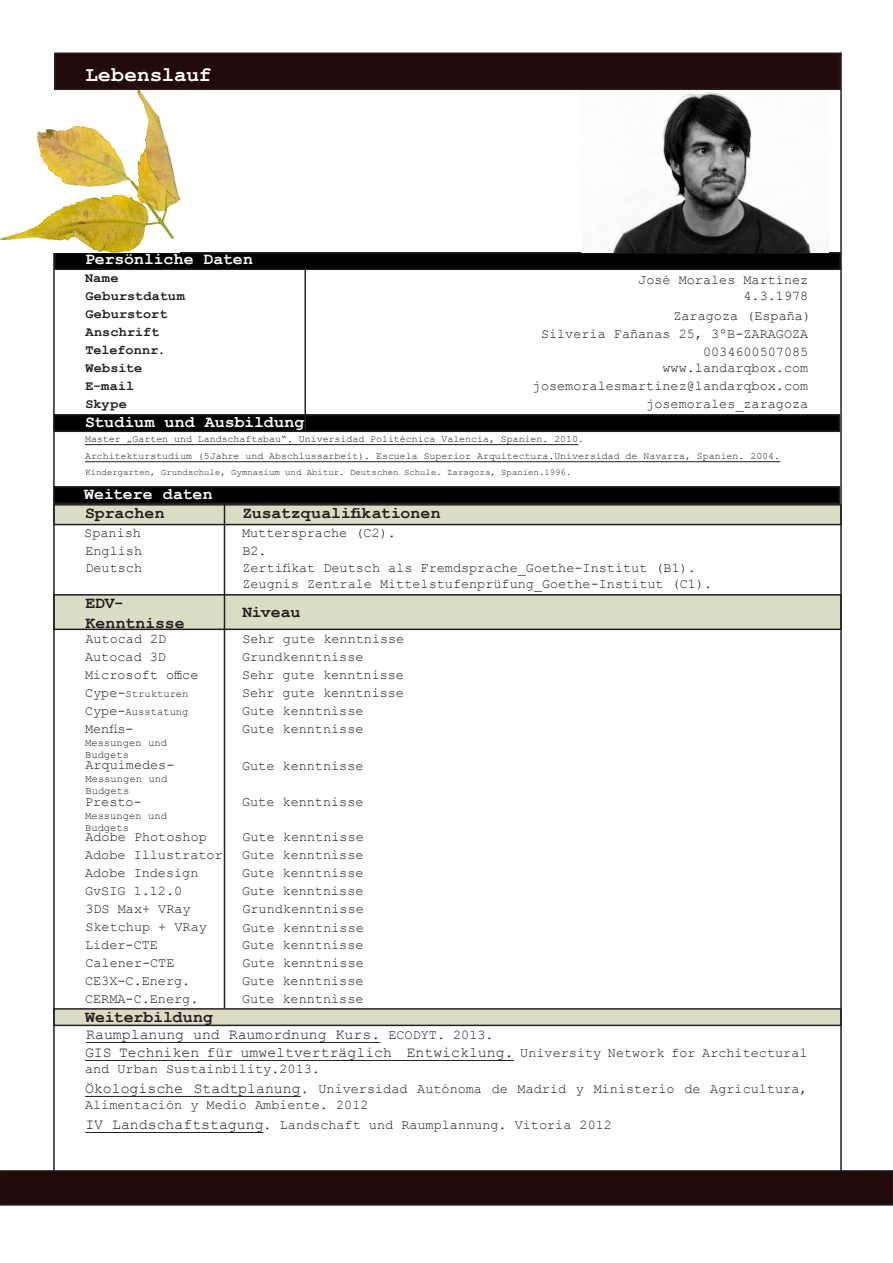
<style>
.page{position:relative;width:893px;height:1263px;background:#fff}
.page>*{position:absolute;margin:0;border:0;box-sizing:border-box;transform-origin:0 0}
.t1{font:700 21px "Courier New";letter-spacing:-.005em;color:#fcfcfc}
.t2{font:700 16.5px "Courier New";color:#231f20}
.t3{font:700 16.5px "Courier New";letter-spacing:.005em;color:#fcfcfc}
.t4{font:14.85px "Courier New";color:#231f20}
.t5{font:13.5px/16.2px "Courier New";color:#231f20}
.t6{font:700 13.5px "Courier New";letter-spacing:.015em;color:#231f20}
.t7{font:10.5px "Courier New";color:#231f20}
.t8{font:9.9px "Courier New";color:#231f20}
.t9{font:9px "Courier New";color:#231f20}
.s1{font-size:9px}
.s2{font-size:13.5px}
.s3{font-size:14.85px}
</style>
<div class="page">
<div style="left:54px;top:487px;width:785px;height:16px;background:#000"></div>
<div style="left:53px;top:486px;width:787px;height:18px;border:2px solid #231f20"></div>
<div style="left:55px;top:253px;width:785px;height:16px;background:#000"></div>
<div style="left:54px;top:252px;width:787px;height:18px;border:2px solid #231f20"></div>
<div style="left:55px;top:53px;width:785px;height:36px;background:#230b0a"></div>
<div style="left:54px;top:53px;width:787px;height:37px;border:2px solid #231f20"></div>
<div style="left:54px;top:505px;width:787px;height:20px;background:#dadcc4"></div>
<div style="left:53px;top:504px;width:789px;height:21px;border:2px solid #231f20"></div>
<div style="left:54px;top:415px;width:785px;height:16px;background:#000"></div>
<div style="left:53px;top:414px;width:787px;height:18px;border:2px solid #231f20"></div>
<div style="left:54px;top:595px;width:787px;height:34px;background:#dadcc4"></div>
<div style="left:53px;top:594px;width:789px;height:36px;border:2px solid #231f20"></div>
<div style="left:54px;top:1009px;width:787px;height:16px;background:#dadcc4"></div>
<div style="left:53px;top:1008px;width:789px;height:18px;border:2px solid #231f20"></div>
<hr style="left:53px;top:252px;width:2px;height:923px;background:#231f20">
<hr style="left:840px;top:53px;width:2px;height:1122px;background:#231f20">
<svg style="left:0;top:1170px;width:893px;height:35px;background:#220d0b"></svg>
<hr style="left:304px;top:270px;width:2px;height:162px;background:#231f20">
<hr style="left:224px;top:504px;width:1px;height:504px;background:#231f20">
<hr style="left:85px;top:444px;width:493px;height:1px;background:#231f20">
<hr style="left:85px;top:461px;width:695px;height:1px;background:#231f20">
<hr style="left:85px;top:1096px;width:216px;height:1px;background:#231f20">
<hr style="left:85px;top:1132px;width:179px;height:1px;background:#231f20">
<hr style="left:85px;top:1060px;width:429px;height:1px;background:#231f20">
<hr style="left:86px;top:1042px;width:294px;height:1px;background:#231f20">
<img style="left:612px;top:92px;width:199px;height:160px">
<img style="left:0;top:90px;width:180px;height:162px">
<p class="t1" style="left:85px;top:61px;width:128px">Lebenslauf</p>
<p class="t3" style="left:85px;top:249px;width:169px">Persönliche Daten</p>
<p class="t6" style="left:85px;top:288px;width:101px">Geburstdatum</p>
<p class="t6" style="left:85px;top:306px;width:84px">Geburstort</p>
<p class="t6" style="left:85px;top:324px;width:75px">Anschrift</p>
<p class="t6" style="left:85px;top:342px;width:82px">Telefonnr.</p>
<p class="t6" style="left:85px;top:360px;width:58px">Website</p>
<p class="t6" style="left:85px;top:378px;width:50px">E-mail</p>
<p class="t6" style="left:85px;top:396px;width:43px">Skype</p>
<p class="t3" style="left:85px;top:412px;width:221px">Studium und Ausbildung</p>
<p class="t6" style="left:85px;top:270px;width:35px">Name</p>
<p class="t5" style="left:638px;top:271px;width:172px">José Morales Martínez</p>
<p class="t5" style="left:743px;top:287px;width:66px">4.3.1978</p>
<p class="t5" style="left:673px;top:307px;width:139px">Zaragoza (España)</p>
<p class="t5" style="left:541px;top:325px;width:269px">Silveria Fañanas 25, 3ºB-ZARAGOZA</p>
<p class="t5" style="left:703px;top:343px;width:107px">0034600507085</p>
<p class="t5" style="left:662px;top:359px;width:147px">www.landarqbox.com</p>
<p class="t5" style="left:533px;top:377px;width:277px">josemoralesmartinez@landarqbox.com</p>
<p class="t5" style="left:646px;top:395px;width:164px">josemorales_zaragoza</p>
<p class="t8" style="left:85px;top:433px;width:500px">Master „Garten und Landschaftsbau“. Universidad Politécnica Valencia, Spanien. 2010<span class="s1">.</span></p>
<p class="t8" style="left:85px;top:450px;width:696px">Architekturstudium (5Jahre und Abschlussarbeit). Escuela Superior Arquitectura.Universidad de Navarra, Spanien. 2004.</p>
<p class="t9" style="left:85px;top:467px;width:487px">Kindergarten, Grundschule, Gymnasium und Abitur. Deutschen Schule. Zaragoza, Spanien.1996.</p>
<p class="t3" style="left:84px;top:483px;width:130px">Weitere daten</p>
<p class="t2" style="left:85px;top:502px;width:81px">Sprachen</p>
<p class="t2" style="left:242px;top:502px;width:200px">Zusatzqualifikationen</p>
<p class="t5" style="left:84px;top:524px;width:58px">Spanish</p>
<p class="t5" style="left:242px;top:524px;width:155px">Muttersprache (C2).</p>
<p class="t5" style="left:85px;top:542px;width:58px">English</p>
<p class="t5" style="left:85px;top:559px;width:58px">Deutsch</p>
<p class="t2" style="left:85px;top:592px;width:40px">EDV-</p>
<p class="t2" style="left:85px;top:612px;width:101px">Kenntnisse</p>
<p class="t5" style="left:242px;top:542px;width:26px">B2.</p>
<p class="t5" style="left:242px;top:559px;width:455px">Zertifikat Deutsch als Fremdsprache_Goethe-Institut (B1).</p>
<p class="t5" style="left:242px;top:576px;width:471px">Zeugnis Zentrale Mittelstufenprüfung_Goethe-Institut (C1).</p>
<p class="t2" style="left:242px;top:601px;width:60px">Niveau</p>
<p class="t5" style="left:85px;top:630px;width:82px">Autocad 2D</p>
<p class="t5" style="left:242px;top:630px;width:164px">Sehr gute kenntnisse</p>
<p class="t5" style="left:85px;top:648px;width:83px">Autocad 3D</p>
<p class="t5" style="left:242px;top:648px;width:123px">Grundkenntnisse</p>
<p class="t5" style="left:85px;top:666px;width:115px">Microsoft office</p>
<p class="t5" style="left:242px;top:666px;width:164px">Sehr gute kenntnisse</p>
<p class="t7" style="left:85px;top:687px;width:105px"><span class="s2">Cype-</span>Strukturen</p>
<p class="t5" style="left:242px;top:684px;width:164px">Sehr gute kenntnisse</p>
<p class="t7" style="left:85px;top:705px;width:105px"><span class="s2">Cype-</span>Ausstatung</p>
<p class="t5" style="left:242px;top:702px;width:123px">Gute kenntnisse</p>
<p class="t5" style="left:85px;top:720px;width:50px">Menfis-</p>
<p class="t7" style="left:85px;top:736px;width:83px">Messungen und</p>
<p class="t7" style="left:85px;top:748px;width:46px">Budgets</p>
<p class="t5" style="left:242px;top:720px;width:123px">Gute kenntnisse</p>
<p class="t5" style="left:242px;top:757px;width:123px">Gute kenntnisse</p>
<p class="t5" style="left:242px;top:793px;width:123px">Gute kenntnisse</p>
<p class="t5" style="left:85px;top:756px;width:91px">Arquimedes-</p>
<p class="t7" style="left:85px;top:772px;width:83px">Messungen und</p>
<p class="t7" style="left:85px;top:784px;width:46px">Budgets</p>
<p class="t5" style="left:85px;top:793px;width:58px">Presto-</p>
<p class="t7" style="left:85px;top:809px;width:83px">Messungen und</p>
<p class="t7" style="left:85px;top:821px;width:46px">Budgets</p>
<p class="t5" style="left:85px;top:828px;width:123px">Adobe Photoshop</p>
<p class="t5" style="left:242px;top:828px;width:123px">Gute kenntnisse</p>
<p class="t5" style="left:85px;top:846px;width:139px">Adobe Illustrator</p>
<p class="t5" style="left:242px;top:846px;width:123px">Gute kenntnisse</p>
<p class="t5" style="left:85px;top:864px;width:115px">Adobe Indesign</p>
<p class="t5" style="left:242px;top:864px;width:123px">Gute kenntnisse</p>
<p class="t5" style="left:85px;top:882px;width:99px">GvSIG 1.12.0</p>
<p class="t5" style="left:242px;top:882px;width:123px">Gute kenntnisse</p>
<p class="t5" style="left:85px;top:918px;width:123px">Sketchup + VRay</p>
<p class="t5" style="left:85px;top:900px;width:107px">3DS Max+ VRay</p>
<p class="t5" style="left:242px;top:900px;width:123px">Grundkenntnisse</p>
<p class="t5" style="left:242px;top:919px;width:123px">Gute kenntnisse</p>
<p class="t5" style="left:85px;top:936px;width:74px">Lider-CTE</p>
<p class="t5" style="left:242px;top:936px;width:123px">Gute kenntnisse</p>
<p class="t5" style="left:85px;top:954px;width:91px">Calener-CTE</p>
<p class="t5" style="left:242px;top:954px;width:123px">Gute kenntnisse</p>
<p class="t5" style="left:85px;top:972px;width:107px">CE3X-C.Energ.</p>
<p class="t5" style="left:242px;top:972px;width:123px">Gute kenntnisse</p>
<p class="t5" style="left:85px;top:990px;width:115px">CERMA-C.Energ.</p>
<p class="t5" style="left:242px;top:990px;width:123px">Gute kenntnisse</p>
<p class="t2" style="left:85px;top:1006px;width:130px">Weiterbildung</p>
<p class="t4" style="left:86px;top:1025px;width:409px">Raumplanung und Raumordnung Kurs. <span class="s2">ECODYT. 2013.</span></p>
<p class="t4" style="left:85px;top:1043px;width:724px">GIS Techniken für umweltverträglich Entwicklung. <span class="s2">University Network for Architectural</span></p>
<p class="t5" style="left:85px;top:1060px;width:236px">and Urban Sustainbility.2013.</p>
<p class="t5" style="left:85px;top:1080px;width:724px"><span class="s3">Ökologische Stadtplanung</span>. Universidad Autónoma de Madrid y Ministerio de Agricultura,<br>Alimentación y Medio Ambiente. 2012</p>
<p class="t5" style="left:85px;top:1116px;width:528px"><span class="s3">IV Landschaftstagung</span>. Landschaft und Raumplannung. Vitoria 2012</p>
</div>
